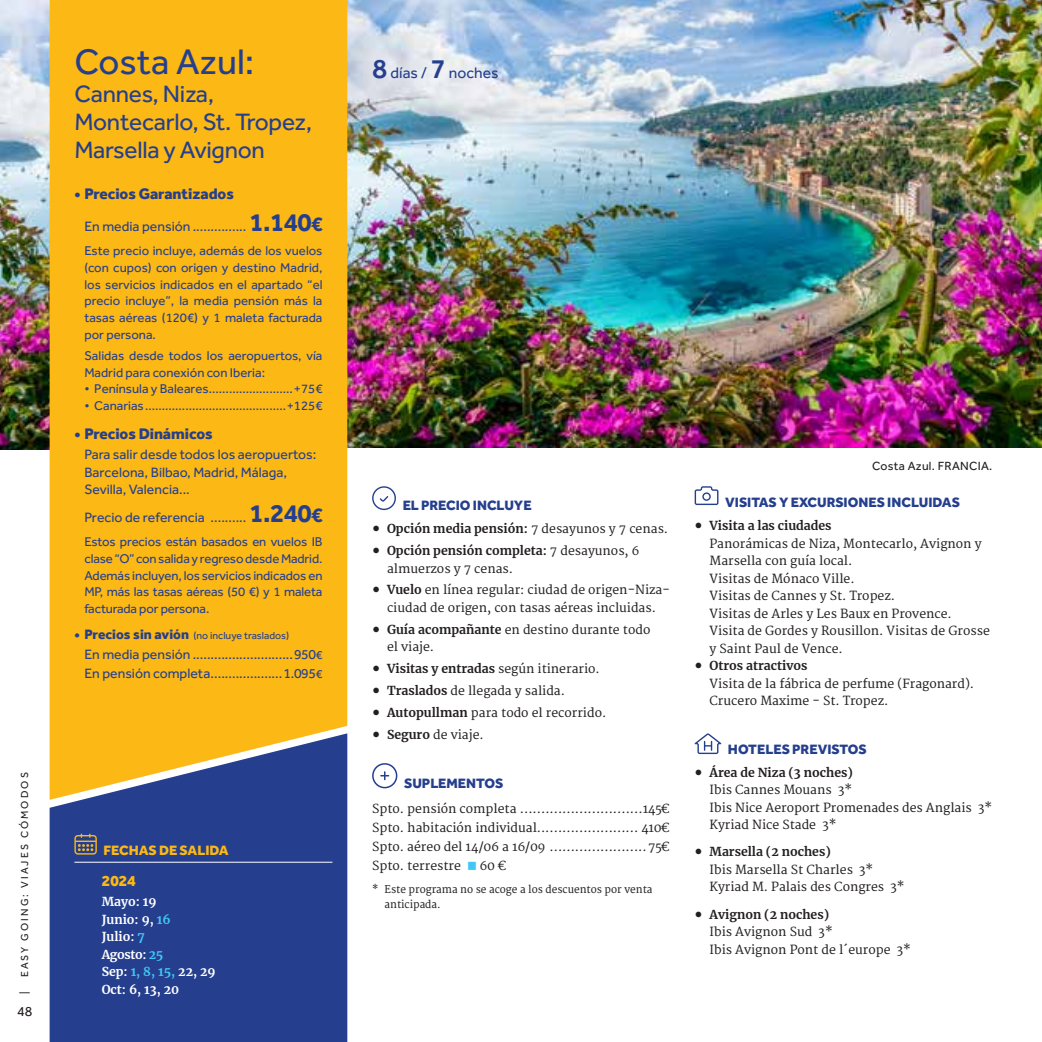
<style>
.page{position:relative;width:1042px;height:1042px;background:#fff}
.page>*{position:absolute;margin:0;border:0;box-sizing:border-box;transform-origin:0 0}
.t1{font:36.75px "Effra";color:#253f8e}
.t2{font:700 26.25px "Effra";letter-spacing:-.025em;color:#253f8e}
.t3{font:24.5px/28px "Effra";letter-spacing:-.01em;color:#253f8e}
.t4{font:800 15.75px "Effra";letter-spacing:-.005em;color:#253f8e}
.t5{font:15.75px "Effra";color:#253f8e}
.t6{font:800 15.75px "Effra";color:#fcb814}
.t7{font:14px/17.5px "Effra";color:#253f8e}
.t8{font:800 14px "Effra";color:#253f8e}
.t9{font:800 14px "Effra";color:#fcb814}
.t10{font:14px "Effra";color:#231f20}
.t11{font:13.12px/16.6px "Effra";color:#253f8e;text-align:justify}
.t12{font:12.25px/17.5px "Merriweather";color:#231f20}
.t13{font:700 12.25px "Merriweather";color:#231f20}
.t14{font:700 12.25px "Merriweather";color:#fff}
.t15{font:12.25px "Effra";letter-spacing:.025em;color:#231f20}
.t16{font:700 12.25px "Merriweather";letter-spacing:-.03em;color:#fff}
.t17{font:10.5px/14.9px "Merriweather";color:#231f20;scale:.96 1}
.t18{font:10.5px "Effra";color:#253f8e}
.t19{font:10.5px "Effra";letter-spacing:.2em;color:#231f20}
.s1{font-size:21px}
.s2{font-weight:800;font-size:14px}
.s3{font-size:12.25px}
.s4{color:#40c7f4}
.s5{font-weight:500;font-size:28px}
.s6{font-family:"Minion Pro";font-weight:400;font-size:21px}
.s7{font-weight:400}
.s8{font-family:"Minion Pro";font-size:21px}
.s9{font-weight:700}
</style>
<div class="page">
<div style="left:50px;top:800px;width:297px;height:242px;background:#253f8e"></div>
<img style="left:347px;top:0;width:695px;height:448px">
<img style="left:0;top:0;width:50px;height:450px">
<div style="left:50px;top:0;width:297px;height:800px;background:#fcb814"></div>
<svg style="left:694px;top:486px;width:24px;height:19px"></svg>
<svg style="left:694px;top:733px;width:27px;height:21px"></svg>
<svg style="left:372px;top:486px;width:24px;height:24px"></svg>
<svg style="left:372px;top:763px;width:25px;height:25px"></svg>
<hr style="left:74px;top:862px;width:258px;height:1px;background:#fff">
<svg style="left:74px;top:833px;width:23px;height:21px"></svg>
<p class="t19" style="left:18px;top:977px;width:206px;rotate:-90deg">EASY GOING: VIAJES CÓMODOS</p>
<p class="t19" style="left:18px;top:994px;width:4px;rotate:-90deg">|</p>
<p class="t10" style="left:17px;top:1003px;width:17px">48</p>
<p class="t1" style="left:74px;top:40px;width:181px">Costa Azul:</p>
<p class="t3" style="left:74px;top:80px;width:239px">Cannes, Niza,<br>Montecarlo, St. Tropez,<br>Marsella y Avignon</p>
<p class="t4" style="left:74px;top:184px;width:161px">• Precios Garantizados</p>
<p class="t7" style="left:84px;top:218px;width:108px">En media pensión</p>
<p class="t2" style="left:250px;top:206px;width:74px">1.140<span class="s1">€</span></p>
<p class="t11" style="left:84px;top:242px;width:240px">Este precio incluye, además de los vuelos (con cupos) con origen y destino Madrid, los servicios indicados en el apartado “el precio incluye”, la media pensión más la tasas aéreas (120€) y 1 maleta facturada por persona.</p>
<p class="t11" style="left:84px;top:347px;width:240px">Salidas desde todos los aeropuertos, vía<br>Madrid para conexión con Iberia:</p>
<p class="t11" style="left:84px;top:380px;width:126px">• Península y Baleares</p>
<p class="t11" style="left:294px;top:380px;width:30px">+75€</p>
<p class="t11" style="left:84px;top:397px;width:61px">• Canarias</p>
<p class="t11" style="left:287px;top:397px;width:37px">+125€</p>
<p class="t4" style="left:74px;top:424px;width:140px">• Precios Dinámicos</p>
<p class="t7" style="left:84px;top:445px;width:233px">Para salir desde todos los aeropuertos:<br>Barcelona, Bilbao, Madrid, Málaga,<br>Sevilla, Valencia...</p>
<p class="t7" style="left:84px;top:508px;width:122px">Precio de referencia</p>
<p class="t2" style="left:250px;top:497px;width:74px">1.240<span class="s1">€</span></p>
<p class="t11" style="left:84px;top:533px;width:240px">Estos precios están basados en vuelos IB clase “O” con salida y regreso desde Madrid.<br>Además incluyen, los servicios indicados en MP, más las tasas aéreas (50 €) y 1 maleta facturada por persona.</p>
<p class="t18" style="left:74px;top:629px;width:216px"><span class="s2">• Precios sin avión</span> (no incluye traslados)</p>
<p class="t7" style="left:84px;top:645px;width:108px">En media pensión</p>
<p class="t7" style="left:294px;top:645px;width:30px">950<span class="s3">€</span></p>
<p class="t7" style="left:84px;top:664px;width:127px">En pensión completa</p>
<p class="t7" style="left:283px;top:664px;width:41px">1.095<span class="s3">€</span></p>
<p class="t9" style="left:104px;top:841px;width:127px">FECHAS DE SALIDA</p>
<p class="t6" style="left:102px;top:871px;width:36px">2024</p>
<p class="t14" style="left:102px;top:893px;width:56px">Mayo: 19</p>
<p class="t14" style="left:102px;top:911px;width:70px">Junio: 9, <span class="s4">16</span></p>
<p class="t14" style="left:102px;top:928px;width:45px">Julio: <span class="s4">7</span></p>
<p class="t16" style="left:102px;top:946px;width:63px">Agosto: <span class="s4">25</span></p>
<p class="t14" style="left:102px;top:963px;width:115px">Sep: <span class="s4">1, 8, 15,</span> 22, 29</p>
<p class="t14" style="left:102px;top:981px;width:79px">Oct: 6, 13, 20</p>
<p class="t5" style="left:372px;top:64px;width:128px"><span class="s5">8</span> días / <span class="s5">7</span> noches</p>
<p class="t8" style="left:403px;top:497px;width:131px">EL PRECIO INCLUYE</p>
<p class="t13" style="left:372px;top:519px;width:297px"><span class="s6">•</span> Opción media pensión: <span class="s7">7 desayunos y 7 cenas.</span></p>
<p class="t12" style="left:387px;top:542px;width:254px;text-indent:-15px"><span class="s8">•</span> <span class="s9">Opción pensión completa:</span> 7 desayunos, 6 almuerzos y 7 cenas.</p>
<p class="t12" style="left:372px;top:582px;width:299px;text-align:center"><span class="s8">•</span> <span class="s9">Vuelo</span> en línea regular: ciudad de origen-Niza&shy;ciudad de origen, con tasas aéreas incluidas.</p>
<p class="t12" style="left:387px;top:621px;width:265px;text-indent:-15px"><span class="s8">•</span> <span class="s9">Guía acompañante</span> en destino durante todo el viaje.</p>
<p class="t13" style="left:372px;top:660px;width:229px"><span class="s6">•</span> Visitas y entradas <span class="s7">según itinerario.</span></p>
<p class="t12" style="left:372px;top:683px;width:194px"><span class="s8">•</span> <span class="s9">Traslados</span> de llegada y salida.</p>
<p class="t12" style="left:372px;top:705px;width:236px"><span class="s8">•</span> <span class="s9">Autopullman</span> para todo el recorrido.</p>
<p class="t12" style="left:372px;top:727px;width:113px"><span class="s8">•</span> <span class="s9">Seguro</span> de viaje.</p>
<p class="t8" style="left:404px;top:775px;width:101px">SUPLEMENTOS</p>
<p class="t12" style="left:372px;top:800px;width:146px">Spto. pensión completa</p>
<p class="t12" style="left:643px;top:800px;width:28px">145€</p>
<p class="t12" style="left:372px;top:819px;width:166px">Spto. habitación individual</p>
<p class="t12" style="left:641px;top:819px;width:30px">410€</p>
<p class="t12" style="left:372px;top:838px;width:175px">Spto. aéreo del 14/06 a 16/09</p>
<p class="t12" style="left:648px;top:838px;width:23px">75€</p>
<p class="t12" style="left:372px;top:858px;width:136px">Spto. terrestre <span class="s4">■</span> 60 €</p>
<p class="t17" style="left:384px;top:882px;width:281px;text-indent:-12px">* Este programa no se acoge a los descuentos por venta anticipada.</p>
<p class="t15" style="left:872px;top:458px;width:122px">Costa Azul. FRANCIA.</p>
<p class="t8" style="left:725px;top:493px;width:236px">VISITAS Y EXCURSIONES INCLUIDAS</p>
<p class="t13" style="left:694px;top:517px;width:138px"><span class="s6">•</span> Visita a las ciudades</p>
<p class="t12" style="left:709px;top:535px;width:274px">Panorámicas de Niza, Montecarlo, Avignon y<br>Marsella con guía local.</p>
<p class="t12" style="left:709px;top:570px;width:147px">Visitas de Mónaco Ville.</p>
<p class="t12" style="left:709px;top:587px;width:187px">Visitas de Cannes y St. Tropez.</p>
<p class="t12" style="left:709px;top:605px;width:244px">Visitas de Arles y Les Baux en Provence.</p>
<p class="t12" style="left:709px;top:622px;width:282px">Visita de Gordes y Rousillon. Visitas de Grosse y Saint Paul de Vence.</p>
<p class="t12" style="left:709px;top:657px;width:266px;text-indent:-15px"><span class="s8">•</span> <span class="s9">Otros atractivos<br></span>Visita de la fábrica de perfume (Fragonard).<br>Crucero Maxime - St. Tropez.</p>
<p class="t8" style="left:728px;top:741px;width:140px">HOTELES PREVISTOS</p>
<p class="t13" style="left:694px;top:763px;width:160px"><span class="s6">•</span> Área de Niza (3 noches)</p>
<p class="t12" style="left:709px;top:781px;width:144px">Ibis Cannes Mouans 3*</p>
<p class="t12" style="left:709px;top:799px;width:284px">Ibis Nice Aeroport Promenades des Anglais 3*<br>Kyriad Nice Stade 3*</p>
<p class="t13" style="left:694px;top:843px;width:138px"><span class="s6">•</span> Marsella (2 noches)</p>
<p class="t12" style="left:709px;top:861px;width:197px">Ibis Marsella St Charles 3*<br>Kyriad M. Palais des Congres 3*</p>
<p class="t13" style="left:694px;top:906px;width:136px"><span class="s6">•</span> Avignon (2 noches)</p>
<p class="t12" style="left:709px;top:924px;width:203px">Ibis Avignon Sud 3*<br>Ibis Avignon Pont de l´europe 3*</p>
</div>
